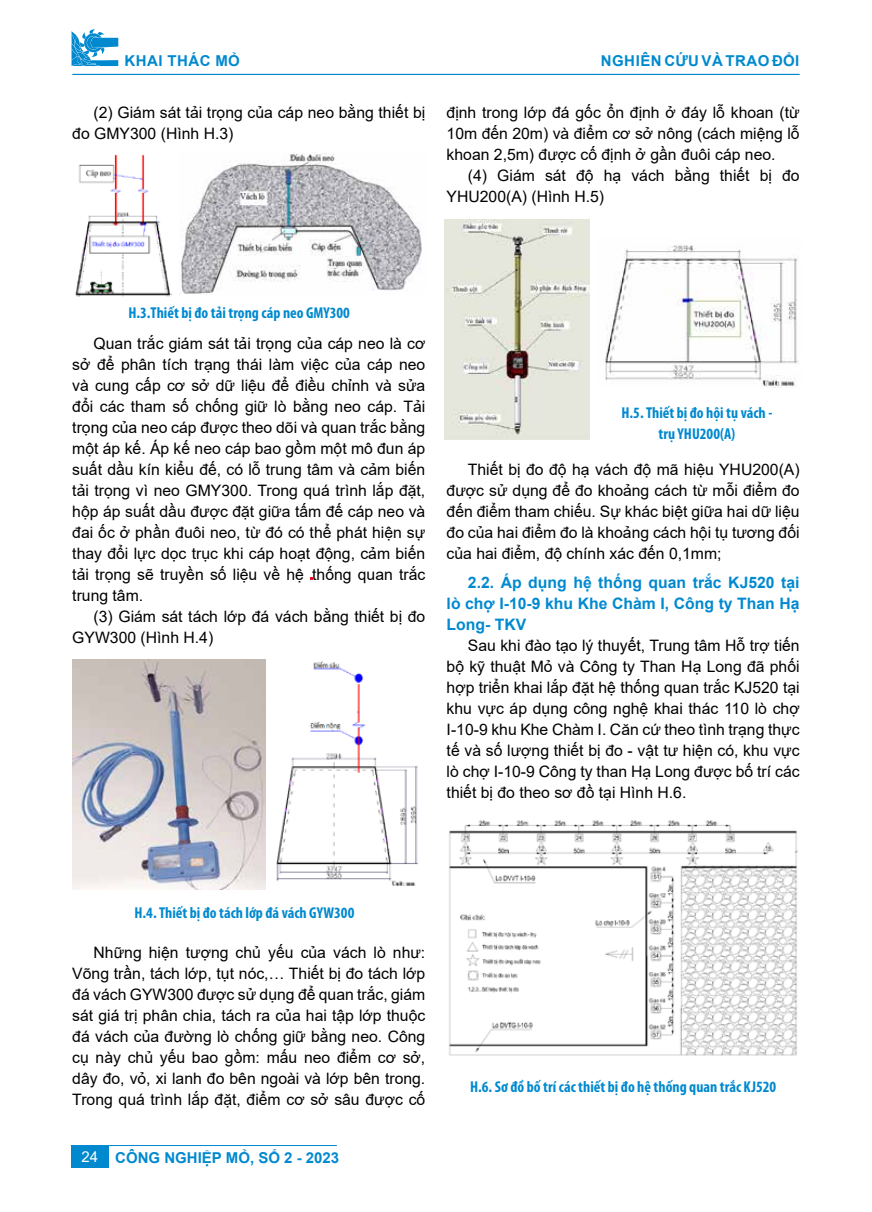
<style>
.page{position:relative;width:872px;height:1212px;background:#fff}
.page>*{position:absolute;margin:0;border:0;box-sizing:border-box;transform-origin:0 0}
.t1{font:15.75px/21px "Arial";color:#000;text-align:justify}
.t2{font:700 condensed 15.75px/21px "Myriad Pro";color:#0089cf;text-align:center}
.t3{font:700 15.75px/21px "Arial";color:#0089cf;text-align:justify}
.t4{font:700 15px "Arial";letter-spacing:.02em;color:#0089cf}
.t5{font:700 15px "Arial";color:#0089cf}
.s1{font-weight:400;color:#fff}
</style>
<div class="page">
<svg style="left:71px;top:29px;width:47px;height:37px"></svg>
<hr style="left:72px;top:74px;width:727px;height:1px;background:#0089cf">
<div style="left:71px;top:1146px;width:37px;height:21px;background:#0089cf"></div>
<hr style="left:71px;top:1145px;width:266px;height:1px;background:#0089cf">
<img style="left:75px;top:155px;width:97px;height:141px">
<img style="left:180px;top:153px;width:242px;height:142px">
<img style="left:73px;top:659px;width:193px;height:231px">
<img style="left:276px;top:661px;width:143px;height:225px">
<img style="left:445px;top:220px;width:145px;height:220px">
<img style="left:605px;top:245px;width:193px;height:143px">
<img style="left:449px;top:820px;width:349px;height:236px">
<p class="t4" style="left:124px;top:50px;width:117px">KHAI THÁC MỎ</p>
<p class="t4" style="left:601px;top:50px;width:200px">NGHIÊN CỨU VÀ TRAO ĐỔI</p>
<p class="t1" style="left:72px;top:102px;width:354px;text-indent:21px">(2) Giám sát tải trọng của cáp neo bằng thiết bị đo GMY300 (Hình H.3)</p>
<p class="t1" style="left:446px;top:102px;width:354px">định trong lớp đá gốc ổn định ở đáy lỗ khoan (từ 10m đến 20m) và điểm cơ sở nông (cách miệng lỗ khoan 2,5m) được cố định ở gần đuôi cáp neo.</p>
<p class="t1" style="left:446px;top:165px;width:354px;text-indent:21px">(4) Giám sát độ hạ vách bằng thiết bị đo<br>YHU200(A) (Hình H.5)</p>
<p class="t2" style="left:128px;top:302px;width:223px">H.3.Thiết bị đo tải trọng cáp neo GMY300</p>
<p class="t1" style="left:72px;top:333px;width:354px;text-indent:21px">Quan trắc giám sát tải trọng của cáp neo là cơ sở để phân tích trạng thái làm việc của cáp neo và cung cấp cơ sở dữ liệu để điều chỉnh và sửa đổi các tham số chống giữ lò bằng neo cáp. Tải trọng của neo cáp được theo dõi và quan trắc bằng một áp kế. Áp kế neo cáp bao gồm một mô đun áp suất dầu kín kiểu đế, có lỗ trung tâm và cảm biến tải trọng vì neo GMY300. Trong quá trình lắp đặt, hộp áp suất dầu được đặt giữa tấm đế cáp neo và đai ốc ở phần đuôi neo, từ đó có thể phát hiện sự thay đổi lực dọc trục khi cáp hoạt động, cảm biến tải trọng sẽ truyền số liệu về hệ thống quan trắc trung tâm.</p>
<p class="t1" style="left:72px;top:606px;width:354px;text-indent:21px">(3) Giám sát tách lớp đá vách bằng thiết bị đo<br>GYW300 (Hình H.4)</p>
<p class="t2" style="left:621px;top:401px;width:152px">H.5. Thiết bị đo hội tụ vách - trụ YHU200(A)</p>
<p class="t1" style="left:446px;top:459px;width:354px;text-indent:21px">Thiết bị đo độ hạ vách độ mã hiệu YHU200(A) được sử dụng để đo khoảng cách từ mỗi điểm đo đến điểm tham chiếu. Sự khác biệt giữa hai dữ liệu đo của hai điểm đo là khoảng cách hội tụ tương đối của hai điểm, độ chính xác đến 0,1mm;</p>
<p class="t3" style="left:446px;top:572px;width:354px;text-indent:21px">2.2. Áp dụng hệ thống quan trắc KJ520 tại lò chợ I-10-9 khu Khe Chàm I, Công ty Than Hạ Long- TKV</p>
<p class="t1" style="left:446px;top:635px;width:354px;text-indent:21px">Sau khi đào tạo lý thuyết, Trung tâm Hỗ trợ tiến bộ kỹ thuật Mỏ và Công ty Than Hạ Long đã phối hợp triển khai lắp đặt hệ thống quan trắc KJ520 tại khu vực áp dụng công nghệ khai thác 110 lò chợ I-10-9 khu Khe Chàm I. Căn cứ theo tình trạng thực tế và số lượng thiết bị đo - vật tư hiện có, khu vực lò chợ I-10-9 Công ty than Hạ Long được bố trí các thiết bị đo theo sơ đồ tại Hì nh H.6.</p>
<p class="t2" style="left:134px;top:902px;width:221px">H.4. Thiết bị đo tách lớp đá vách GYW300</p>
<p class="t1" style="left:72px;top:942px;width:354px;text-indent:21px">Những hiện tượng chủ yếu của vách lò như:<br>Võng trần, tách lớp, tụt nóc,… Thiết bị đo tách lớp đá vách GYW300 được sử dụng để quan trắc, giám sát giá trị phân chia, tách ra của hai tập lớp thuộc đá vách của đường lò chống giữ bằng neo. Công cụ này chủ yếu bao gồm: mấu neo điểm cơ sở, dây đo, vỏ, xi lanh đo bên ngoài và lớp bên trong.<br>Trong quá trình lắp đặt, điểm cơ sở sâu được cố</p>
<p class="t5" style="left:81px;top:1147px;width:259px"><span class="s1">24</span> CÔNG NGHIỆP MỎ, SỐ 2 - 2023</p>
<p class="t2" style="left:470px;top:1076px;width:307px">H.6. Sơ đồ bố trí các thiết bị đo hệ thống quan trắc KJ520</p>
</div>
